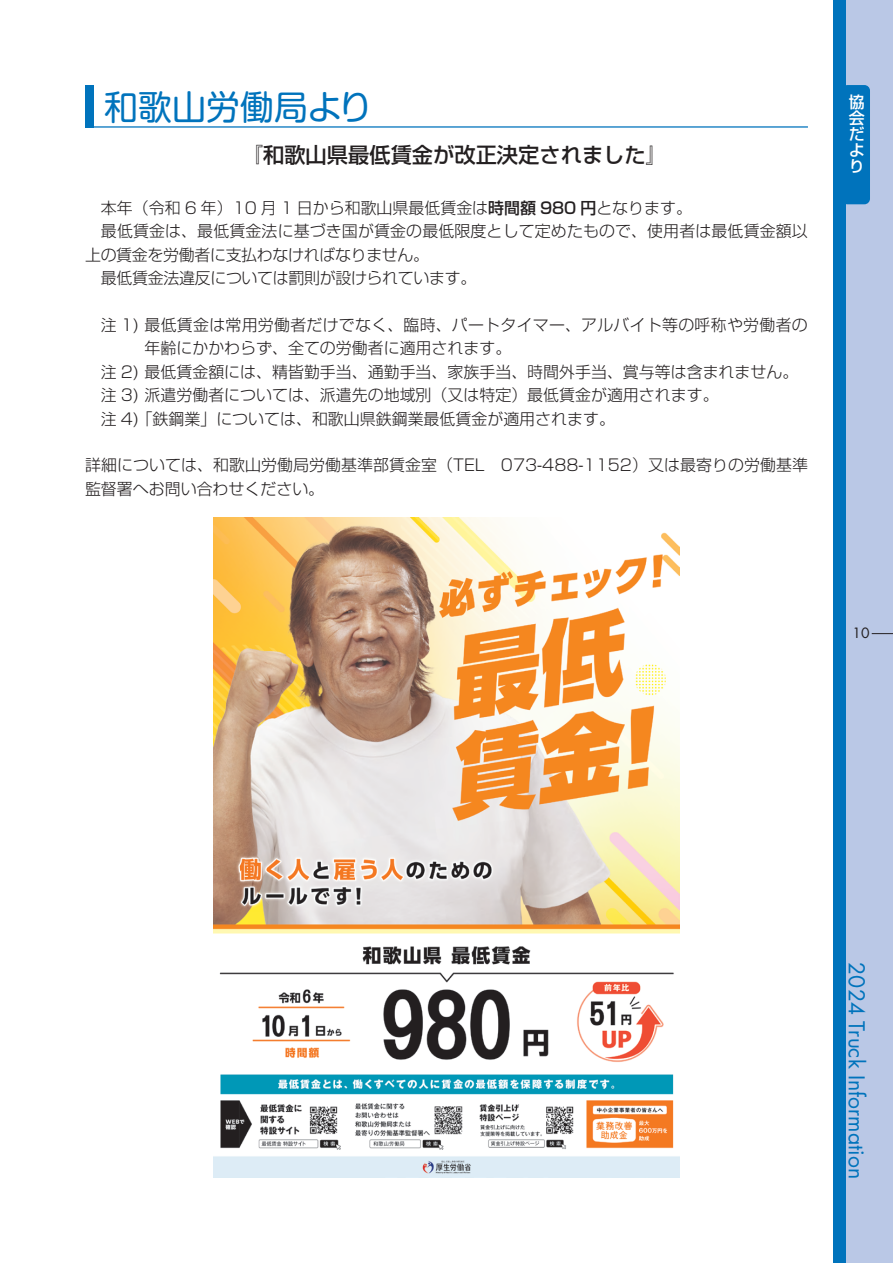
<style>
.page{position:relative;width:893px;height:1263px;background:#fff}
.page>*{position:absolute;margin:0;border:0;box-sizing:border-box;transform-origin:0 0}
.t1{font:34.05px "Shin M Go Pro";color:#0073bc}
.t2{font:21.3px "Futura Std";color:#0073bc}
.t3{font:500 21.3px "Shin Go Pro";color:#231f20}
.t4{font:300 15.9px/23.4px "Shin Go Pro";color:#231f20}
.t5{font:300 15.9px "Shin Go Pro";letter-spacing:-.02em;color:#231f20}
.t6{font:500 15.9px/15.9px "Shin Go Pr 5";color:#fff;text-align:justify}
.t7{font:13.8px "Futura Std";color:#231f20}
.s1{font-weight:500}
</style>
<div class="page">
<div style="left:842px;top:0;width:51px;height:1263px;background:#bac8e6"></div>
<div style="left:842px;top:85px;width:28px;height:119px;background:#0073bc;border-radius:6px"></div>
<div style="left:833px;top:0;width:13px;height:1263px;background:#0073bc"></div>
<svg style="left:872px;top:633px;width:21px;height:1px"></svg>
<div style="left:85px;top:85px;width:9px;height:43px;background:#0073bc"></div>
<hr style="left:85px;top:126px;width:723px;height:2px;background:#0073bc">
<img style="left:213px;top:518px;width:467px;height:660px">
<h1 class="t1" style="left:104px;top:80px;width:270px">和歌山労働局より</h1>
<h2 class="t3" style="left:242px;top:138px;width:427px">『和歌山県最低賃金が改正決定されました』</h2>
<p class="t4" style="left:101px;top:194px;width:592px">本年（令和 6 年）10 月 1 日から和歌山県最低賃金は<span class="s1">時間額 980 円</span>となります。</p>
<p class="t4" style="left:101px;top:218px;width:708px">最低賃金は、最低賃金法に基づき国が賃金の最低限度として定めたもので、使用者は最低賃金額以</p>
<p class="t5" style="left:85px;top:242px;width:346px">上の賃金を労働者に支払わなければなりません。</p>
<p class="t5" style="left:101px;top:265px;width:377px">最低賃金法違反については罰則が設けられています。</p>
<p class="t4" style="left:101px;top:311px;width:708px">注 1) 最低賃金は常用労働者だけでなく、臨時、パートタイマー、アルバイト等の呼称や労働者の</p>
<p class="t4" style="left:145px;top:335px;width:368px">年齢にかかわらず、全ての労働者に適用されます。</p>
<p class="t4" style="left:101px;top:358px;width:699px">注 2) 最低賃金額には、精皆勤手当、通勤手当、家族手当、時間外手当、賞与等は含まれません。</p>
<p class="t4" style="left:101px;top:381px;width:619px">注 3) 派遣労働者については、派遣先の地域別（又は特定）最低賃金が適用されます。</p>
<p class="t4" style="left:101px;top:405px;width:515px">注 4)「鉄鋼業」については、和歌山県鉄鋼業最低賃金が適用されます。</p>
<p class="t4" style="left:85px;top:452px;width:724px">詳細については、和歌山労働局労働基準部賃金室（TEL　073-488-1152）又は最寄りの労働基準監督署へお問い合わせください。</p>
<p class="t6" style="left:849px;top:93px;width:17px">協会だより</p>
<p class="t7" style="left:853px;top:624px;width:19px">10</p>
<h2 class="t2" style="left:870px;top:962px;width:218px;rotate:90deg">2024 Truck Information</h2>
</div>
